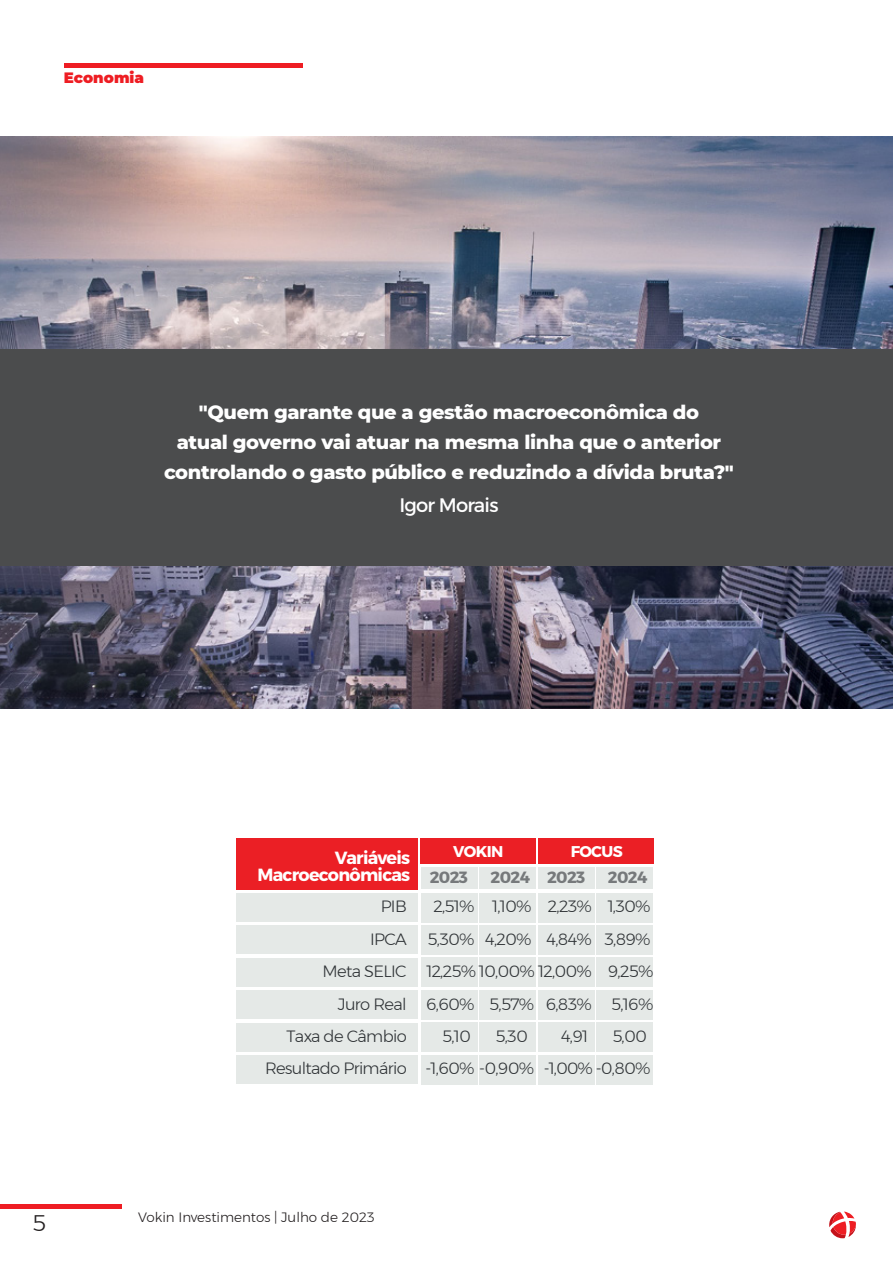
<style>
.page{position:relative;width:893px;height:1263px;background:#fff}
.page>*{position:absolute;margin:0;border:0;box-sizing:border-box;transform-origin:0 0}
.t1{font:300 22.5px "Montserrat";color:#231f20}
.t2{font:800 19.5px/30.2px "Montserrat";letter-spacing:-.02em;color:#fff;text-align:center}
.t3{font:19.5px "Montserrat";letter-spacing:-.04em;color:#fff}
.t4{font:700 17.55px/17.1px "Montserrat";letter-spacing:-.04em;color:#fff;text-align:right}
.t5{font:300 16.35px/32.4px "Montserrat";letter-spacing:-.04em;color:#2f3336;text-align:right}
.t6{font:700 16.35px "Montserrat";letter-spacing:-.04em;color:#76797b}
.t7{font:700 15.6px "Montserrat";letter-spacing:-.04em;color:#fff}
.t8{font:900 15px "Montserrat";color:#ee1d23}
.t9{font:300 13.5px "Montserrat";color:#231f20}
</style>
<div class="page">
<div style="left:0;top:1204px;width:121px;height:5px;background:#ee1d23"></div>
<svg style="left:829px;top:1211px;width:27px;height:27px"></svg>
<img style="left:0;top:137px;width:893px;height:571px">
<hr style="left:65px;top:64px;width:238px;height:4px;background:#ee1d23">
<div style="left:0;top:349px;width:893px;height:217px;background:#4b4c4d"></div>
<div style="left:421px;top:893px;width:57px;height:29px;background:#e5e9e7"></div>
<div style="left:479px;top:893px;width:57px;height:29px;background:#e5e9e7"></div>
<div style="left:538px;top:893px;width:57px;height:29px;background:#e5e9e7"></div>
<div style="left:596px;top:893px;width:57px;height:29px;background:#e5e9e7"></div>
<div style="left:237px;top:838px;width:181px;height:51px;background:#eb1f25"></div>
<div style="left:421px;top:838px;width:115px;height:25px;background:#eb1f25"></div>
<div style="left:538px;top:838px;width:116px;height:25px;background:#eb1f25"></div>
<div style="left:421px;top:867px;width:57px;height:22px;background:#e5e9e7"></div>
<div style="left:479px;top:867px;width:57px;height:22px;background:#e5e9e7"></div>
<div style="left:237px;top:893px;width:181px;height:29px;background:#e5e9e7"></div>
<div style="left:421px;top:925px;width:57px;height:29px;background:#e5e9e7"></div>
<div style="left:479px;top:925px;width:57px;height:29px;background:#e5e9e7"></div>
<div style="left:538px;top:925px;width:57px;height:29px;background:#e5e9e7"></div>
<div style="left:596px;top:925px;width:57px;height:29px;background:#e5e9e7"></div>
<div style="left:237px;top:925px;width:181px;height:29px;background:#e5e9e7"></div>
<div style="left:421px;top:958px;width:57px;height:29px;background:#e5e9e7"></div>
<div style="left:479px;top:958px;width:57px;height:29px;background:#e5e9e7"></div>
<div style="left:538px;top:958px;width:57px;height:29px;background:#e5e9e7"></div>
<div style="left:596px;top:958px;width:57px;height:29px;background:#e5e9e7"></div>
<div style="left:237px;top:958px;width:181px;height:29px;background:#e5e9e7"></div>
<div style="left:421px;top:990px;width:57px;height:29px;background:#e5e9e7"></div>
<div style="left:479px;top:990px;width:57px;height:29px;background:#e5e9e7"></div>
<div style="left:538px;top:990px;width:57px;height:29px;background:#e5e9e7"></div>
<div style="left:596px;top:990px;width:57px;height:29px;background:#e5e9e7"></div>
<div style="left:237px;top:990px;width:181px;height:29px;background:#e5e9e7"></div>
<div style="left:421px;top:1023px;width:57px;height:29px;background:#e5e9e7"></div>
<div style="left:479px;top:1023px;width:57px;height:29px;background:#e5e9e7"></div>
<div style="left:538px;top:1023px;width:57px;height:29px;background:#e5e9e7"></div>
<div style="left:596px;top:1023px;width:57px;height:29px;background:#e5e9e7"></div>
<div style="left:237px;top:1023px;width:181px;height:29px;background:#e5e9e7"></div>
<div style="left:421px;top:1055px;width:57px;height:29px;background:#e5e9e7"></div>
<div style="left:479px;top:1055px;width:57px;height:29px;background:#e5e9e7"></div>
<div style="left:538px;top:1055px;width:57px;height:29px;background:#e5e9e7"></div>
<div style="left:596px;top:1055px;width:57px;height:29px;background:#e5e9e7"></div>
<div style="left:237px;top:1055px;width:181px;height:29px;background:#e5e9e7"></div>
<div style="left:538px;top:867px;width:57px;height:22px;background:#e5e9e7"></div>
<div style="left:596px;top:867px;width:57px;height:22px;background:#e5e9e7"></div>
<p class="t8" style="left:64px;top:66px;width:82px">Economia</p>
<p class="t2" style="left:164px;top:396px;width:571px">"Quem garante que a gestão macroeconômica do<br>atual governo vai atuar na mesma linha que o anterior controlando o gasto público e reduzindo a dívida bruta?"</p>
<p class="t3" style="left:399px;top:493px;width:101px">Igor Morais</p>
<p class="t4" style="left:257px;top:849px;width:155px">Variáveis<br>Macroeconômicas</p>
<p class="t7" style="left:453px;top:842px;width:52px">VOKIN</p>
<p class="t7" style="left:571px;top:842px;width:53px">FOCUS</p>
<p class="t6" style="left:430px;top:867px;width:40px">2023</p>
<p class="t6" style="left:491px;top:867px;width:41px">2024</p>
<p class="t6" style="left:547px;top:867px;width:40px">2023</p>
<p class="t6" style="left:608px;top:867px;width:41px">2024</p>
<p class="t5" style="left:381px;top:890px;width:28px">PIB</p>
<p class="t5" style="left:433px;top:890px;width:219px">2,51% 1,10% 2,23% 1,30%</p>
<p class="t5" style="left:370px;top:922px;width:38px">IPCA</p>
<p class="t5" style="left:428px;top:922px;width:225px">5,30% 4,20% 4,84% 3,89%</p>
<p class="t5" style="left:323px;top:955px;width:332px">Meta SELIC 12,25% 10,00% 12,00% 9,25%</p>
<p class="t5" style="left:338px;top:987px;width:317px">Juro Real 6,60% 5,57% 6,83% 5,16%</p>
<p class="t5" style="left:287px;top:1020px;width:122px">Taxa de Câmbio</p>
<p class="t5" style="left:442px;top:1020px;width:30px">5,10</p>
<p class="t5" style="left:495px;top:1020px;width:34px">5,30</p>
<p class="t5" style="left:561px;top:1020px;width:28px">4,91</p>
<p class="t5" style="left:265px;top:1020px;width:387px">5,00<br>Resultado Primário -1,60% -0,90% -1,00% -0,80%</p>
<h1 class="t1" style="left:32px;top:1206px;width:15px">5</h1>
<p class="t9" style="left:138px;top:1207px;width:238px">Vokin Investimentos | Julho de 2023</p>
</div>
